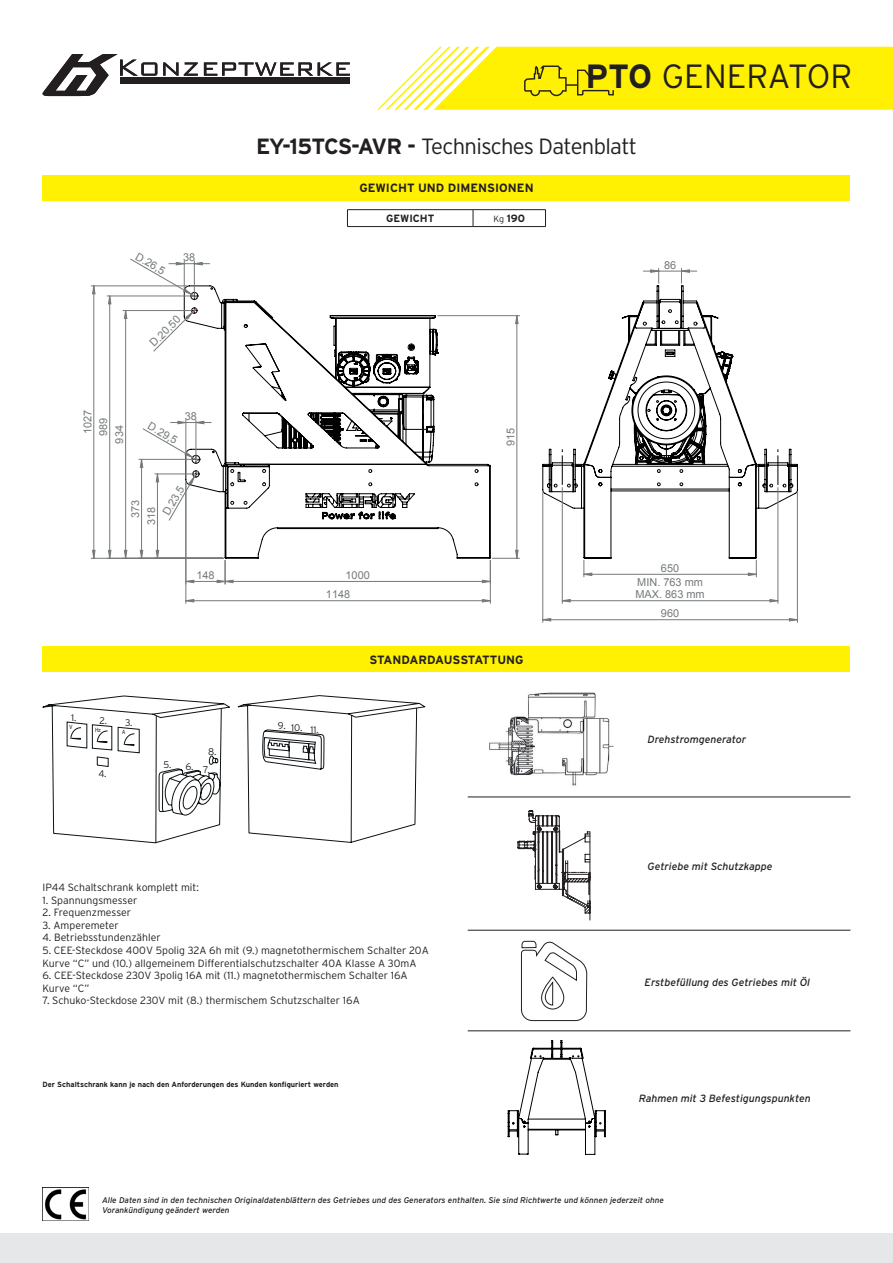
<style>
.page{position:relative;width:893px;height:1263px;background:#fff}
.page>*{position:absolute;margin:0;border:0;box-sizing:border-box;transform-origin:0 0}
.t1{font:300 33.6px "Interstate";color:#231f20}
.t2{font:300 22.05px "Interstate";letter-spacing:-.03em;color:#231f20}
.t3{font:700 12px "Interstate";color:#231f20}
.t4{font:10.95px/19.4px "Arial";color:#75797b;text-align:center}
.t5{font:300 10.5px/12.6px "Interstate";color:#231f20}
.t6{font:italic 10.5px "Interstate";color:#231f20}
.t7{font:700 10.5px "Interstate";color:#231f20}
.t8{font:300 9.6px "Interstate";color:#231f20}
.t9{font:italic 8.25px/9.8px "Interstate";color:#231f20}
.t10{font:700 7.5px "Interstate";color:#231f20}
.t11{font:6.3px "Myriad Pro";color:#0d1214;scale:.83 1}
.s1{font-weight:700}
.s2{font-weight:300;font-size:9px}
</style>
<div class="page">
<hr style="left:347px;top:226px;width:126px;height:1px;background:#231f20">
<hr style="left:473px;top:226px;width:73px;height:1px;background:#231f20">
<hr style="left:347px;top:209px;width:126px;height:1px;background:#231f20">
<svg style="left:347px;top:210px;width:1px;height:16px"></svg>
<hr style="left:473px;top:209px;width:73px;height:1px;background:#231f20">
<svg style="left:473px;top:210px;width:1px;height:16px"></svg>
<svg style="left:545px;top:210px;width:1px;height:16px"></svg>
<div style="left:43px;top:175px;width:807px;height:26px;background:#fff101"></div>
<div style="left:0;top:1233px;width:893px;height:30px;background:#e6e7e9"></div>
<img style="left:44px;top:1189px;width:43px;height:31px">
<div style="left:43px;top:646px;width:807px;height:26px;background:#fff101"></div>
<hr style="left:468px;top:796px;width:382px;height:1px;background:#231f20">
<hr style="left:468px;top:930px;width:382px;height:1px;background:#231f20">
<hr style="left:468px;top:1030px;width:382px;height:1px;background:#231f20">
<svg style="left:517px;top:810px;width:73px;height:211px"></svg>
<svg style="left:508px;top:1040px;width:98px;height:115px"></svg>
<img style="left:489px;top:692px;width:125px;height:94px">
<svg style="left:42px;top:695px;width:384px;height:148px"></svg>
<svg style="left:42px;top:54px;width:308px;height:42px"></svg>
<svg style="left:377px;top:47px;width:516px;height:63px"></svg>
<hr style="left:186px;top:482px;width:1px;height:121px;background:#75797b">
<hr style="left:490px;top:560px;width:1px;height:43px;background:#75797b">
<hr style="left:91px;top:286px;width:96px;height:1px;background:#75797b">
<hr style="left:91px;top:558px;width:132px;height:1px;background:#75797b">
<svg style="left:185px;top:599px;width:306px;height:3px"></svg>
<svg style="left:92px;top:259px;width:427px;height:325px"></svg>
<svg style="left:542px;top:285px;width:256px;height:274px"></svg>
<svg style="left:728px;top:368px;width:2px;height:6px"></svg>
<svg style="left:652px;top:449px;width:9px;height:6px"></svg>
<svg style="left:673px;top:449px;width:8px;height:6px"></svg>
<svg style="left:562px;top:449px;width:1px;height:36px"></svg>
<svg style="left:778px;top:449px;width:1px;height:36px"></svg>
<hr style="left:562px;top:487px;width:1px;height:116px;background:#75797b">
<hr style="left:778px;top:487px;width:1px;height:116px;background:#75797b">
<hr style="left:542px;top:492px;width:1px;height:130px;background:#75797b">
<hr style="left:797px;top:492px;width:1px;height:130px;background:#75797b">
<svg style="left:643px;top:268px;width:54px;height:15px"></svg>
<svg style="left:583px;top:557px;width:174px;height:20px"></svg>
<svg style="left:562px;top:599px;width:216px;height:3px"></svg>
<svg style="left:542px;top:618px;width:256px;height:3px"></svg>
<h1 class="t1" style="left:585px;top:57px;width:268px"><span class="s1">PTO</span> GENERATOR</h1>
<h2 class="t2" style="left:256px;top:134px;width:382px"><span class="s1">EY-15TCS-AVR -</span> Technisches Datenblatt</h2>
<p class="t3" style="left:359px;top:182px;width:176px">GEWICHT UND DIMENSIONEN</p>
<p class="t4" style="left:141px;top:247px;width:34px;rotate:30deg">D.26,5</p>
<p class="t4" style="left:183px;top:248px;width:14px">38</p>
<p class="t4" style="left:145px;top:338px;width:40px;rotate:-45deg">D.20,50</p>
<p class="t7" style="left:386px;top:213px;width:50px">GEWICHT</p>
<p class="t7" style="left:493px;top:213px;width:33px"><span class="s2">Kg</span> 190</p>
<p class="t4" style="left:78px;top:434px;width:26px;rotate:-90deg">1027</p>
<p class="t4" style="left:94px;top:436px;width:20px;rotate:-90deg">989</p>
<p class="t4" style="left:110px;top:443px;width:20px;rotate:-90deg">934</p>
<p class="t4" style="left:185px;top:407px;width:14px">38</p>
<p class="t4" style="left:154px;top:417px;width:34px;rotate:30deg">D.29,5</p>
<p class="t4" style="left:157px;top:510px;width:34px;rotate:-60deg">D.23,5</p>
<p class="t4" style="left:126px;top:518px;width:20px;rotate:-90deg">373</p>
<p class="t4" style="left:142px;top:525px;width:20px;rotate:-90deg">318</p>
<p class="t4" style="left:196px;top:566px;width:20px">148</p>
<p class="t4" style="left:326px;top:566px;width:45px;text-align:left;text-indent:20px">1000<br>1148</p>
<p class="t4" style="left:501px;top:446px;width:20px;rotate:-90deg">915</p>
<p class="t8" style="left:71px;top:713px;width:37px">1. 2.</p>
<p class="t8" style="left:125px;top:718px;width:9px">3.</p>
<p class="t11" style="left:69px;top:723px;width:5px">V</p>
<p class="t11" style="left:95px;top:726px;width:8px">Hz</p>
<p class="t11" style="left:122px;top:728px;width:5px">A</p>
<p class="t8" style="left:98px;top:769px;width:10px">4.</p>
<p class="t8" style="left:208px;top:746px;width:10px">8.</p>
<p class="t8" style="left:163px;top:761px;width:48px">5. 6. 7.</p>
<p class="t8" style="left:278px;top:723px;width:42px">9. 10. 11.</p>
<p class="t3" style="left:369px;top:652px;width:156px">STANDARDAUSSTATTUNG</p>
<p class="t5" style="left:43px;top:881px;width:158px">IP44 Schaltschrank komplett mit:</p>
<p class="t5" style="left:43px;top:893px;width:96px">1. Spannungsmesser</p>
<p class="t5" style="left:43px;top:906px;width:90px">2. Frequenzmesser</p>
<p class="t5" style="left:43px;top:919px;width:78px">3. Amperemeter</p>
<p class="t5" style="left:43px;top:931px;width:120px">4. Betriebsstundenzähler</p>
<p class="t5" style="left:43px;top:944px;width:388px">5. CEE-Steckdose 400V 5polig 32A 6h mit (9.) magnetothermischem Schalter 20A<br>Kurve “C” und (10.) allgemeinem Differentialschutzschalter 40A Klasse A 30mA</p>
<p class="t5" style="left:43px;top:969px;width:367px">6. CEE-Steckdose 230V 3polig 16A mit (11.) magnetothermischem Schalter 16A<br>Kurve “C”</p>
<p class="t5" style="left:43px;top:994px;width:319px">7. Schuko-Steckdose 230V mit (8.) thermischem Schutzschalter 16A</p>
<p class="t10" style="left:43px;top:1081px;width:298px">Der Schaltschrank kann je nach den Anforderungen des Kunden konfiguriert werden</p>
<p class="t4" style="left:664px;top:255px;width:14px">86</p>
<p class="t4" style="left:637px;top:561px;width:67px;line-height:14.2px">650<br>MIN. 763 mm</p>
<p class="t4" style="left:635px;top:585px;width:71px">MAX. 863 mm<br>960</p>
<p class="t6" style="left:648px;top:733px;width:100px">Drehstromgenerator</p>
<p class="t6" style="left:648px;top:860px;width:126px">Getriebe mit Schutzkappe</p>
<p class="t6" style="left:645px;top:976px;width:167px">Erstbefüllung des Getriebes mit Öl</p>
<p class="t6" style="left:639px;top:1092px;width:173px">Rahmen mit 3 Befestigungspunkten</p>
<p class="t9" style="left:102px;top:1195px;width:563px">Alle Daten sind in den technischen Originaldatenblättern des Getriebes und des Generators enthalten. Sie sind Richtwerte und können jederzeit ohne<br>Vorankündigung geändert werden</p>
</div>
